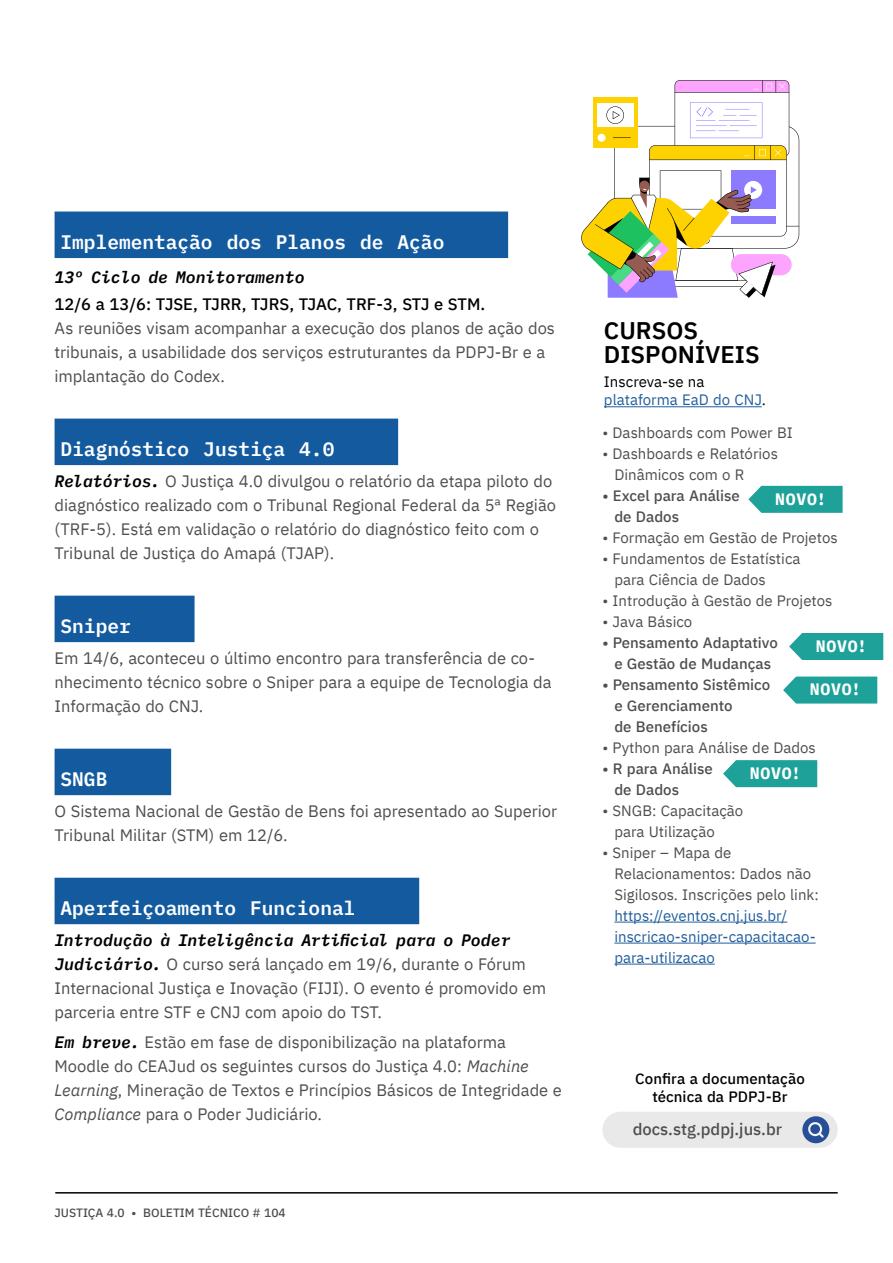
<style>
.page{position:relative;width:893px;height:1263px;background:#fff}
.page>*{position:absolute;margin:0;border:0;box-sizing:border-box;transform-origin:0 0}
.t1{font:600 24px/24px "IBM Plex Sans";color:#000}
.t2{font:600 19.5px "IBM Plex Mono";color:#fff}
.t3{font:16.5px/24px "IBM Plex Sans";color:#4e4e4f}
.t4{font:italic 600 16.5px "IBM Plex Mono";color:#000}
.t5{font:500 16.5px "IBM Plex Sans";color:#000}
.t6{font:500 16.5px "IBM Plex Sans";color:#4e4e4f}
.t7{font:700 16.5px "IBM Plex Mono";letter-spacing:.04em;color:#fff}
.t8{font:15px/21px "IBM Plex Sans";color:#4e4e4f}
.t9{font:500 15px/21px "IBM Plex Sans";color:#4e4e4f}
.t10{font:15px/21px "IBM Plex Sans";color:#215e9e}
.t11{font:500 15px/18px "IBM Plex Sans";letter-spacing:.005em;color:#000;text-align:center}
.t12{font:500 12px "IBM Plex Sans";color:#4e4e4f}
.s1{font-family:"IBM Plex Mono";font-weight:600;font-style:italic;color:#000}
.s2{font-style:italic}
.s3{color:#000}
</style>
<div class="page">
<hr style="left:55px;top:1192px;width:783px;height:1px;background:#000">
<div style="left:602px;top:1112px;width:236px;height:36px;background:#eae9e9;border-radius:18px"></div>
<div style="left:802px;top:1116px;width:27px;height:27px;background:#264f97;border-radius:50%"></div>
<svg style="left:808px;top:1122px;width:16px;height:15px"></svg>
<hr style="left:604px;top:406px;width:158px;height:1px;background:#215e9e">
<hr style="left:614px;top:922px;width:173px;height:1px;background:#215e9e">
<hr style="left:614px;top:943px;width:202px;height:1px;background:#215e9e">
<hr style="left:614px;top:964px;width:101px;height:1px;background:#215e9e">
<svg style="left:581px;top:80px;width:218px;height:218px"></svg>
<svg style="left:748px;top:486px;width:95px;height:27px;background:#30a8a1"></svg>
<svg style="left:789px;top:633px;width:94px;height:27px;background:#2da7a0"></svg>
<svg style="left:783px;top:676px;width:94px;height:27px;background:#31a9a2"></svg>
<svg style="left:723px;top:760px;width:94px;height:27px;background:#2ea7a0"></svg>
<div style="left:55px;top:212px;width:453px;height:46px;background:#135b9e"></div>
<div style="left:55px;top:419px;width:343px;height:46px;background:#135b9e"></div>
<div style="left:55px;top:596px;width:140px;height:46px;background:#135b9e"></div>
<div style="left:55px;top:749px;width:116px;height:46px;background:#135b9e"></div>
<div style="left:55px;top:878px;width:364px;height:46px;background:#135b9e"></div>
<p class="t2" style="left:61px;top:226px;width:385px">Implementação dos Planos de Ação</p>
<p class="t4" style="left:55px;top:264px;width:252px">13º Ciclo de Monitoramento</p>
<p class="t5" style="left:55px;top:291px;width:432px">12/6 a 13/6: TJSE, TJRR, TJRS, TJAC, TRF-3, STJ e STM.</p>
<p class="t3" style="left:55px;top:315px;width:502px">As reuniões visam acompanhar a execução dos planos de ação dos tribunais, a usabilidade dos serviços estruturantes da PDPJ-Br e a implantação do Codex.</p>
<p class="t2" style="left:61px;top:433px;width:275px">Diagnóstico Justiça 4.0</p>
<p class="t3" style="left:55px;top:468px;width:503px"><span class="s1">Relatórios.</span> O Justiça 4.0 divulgou o relatório da etapa piloto do diagnóstico realizado com o Tribunal Regional Federal da 5ª Região (TRF-5). Está em validação o relatório do diagnóstico feito com o Tribunal de Justiça do Amapá (TJAP).</p>
<p class="t2" style="left:61px;top:610px;width:72px">Sniper</p>
<p class="t3" style="left:55px;top:645px;width:499px">Em 14/6, aconteceu o último encontro para transferência de co&shy;nhecimento técnico sobre o Sniper para a equipe de Tecnologia da<br>Informação do CNJ.</p>
<p class="t2" style="left:61px;top:763px;width:48px">SNGB</p>
<p class="t3" style="left:55px;top:798px;width:504px">O Sistema Nacional de Gestão de Bens foi apresentado ao Superior<br>Tribunal Militar (STM) em 12/6.</p>
<p class="t2" style="left:61px;top:892px;width:296px">Aperfeiçoamento Funcional</p>
<p class="t4" style="left:55px;top:927px;width:457px">Introdução à Inteligência Artificial para o Poder</p>
<p class="t3" style="left:55px;top:951px;width:493px"><span class="s1">Judiciário.</span> O curso será lançado em 19/6, durante o Fórum<br>Internacional Justiça e Inovação (FIJI). O evento é promovido em parceria entre STF e CNJ com apoio do TST.</p>
<p class="t3" style="left:55px;top:1029px;width:509px"><span class="s1">Em breve.</span> Estão em fase de disponibilização na plataforma Moodle do CEAJud os seguintes cursos do Justiça 4.0: <span class="s2">Machine Learning</span>, Mineração de Textos e Princípios Básicos de Integridade e <span class="s2">Compliance</span> para o Poder Judiciário.</p>
<p class="t12" style="left:55px;top:1203px;width:233px">JUSTIÇA 4.0 • BOLETIM TÉCNICO # 104</p>
<h1 class="t1" style="left:604px;top:317px;width:157px">CURSOS<br>DISPONÍVEIS</h1>
<p class="t10" style="left:604px;top:372px;width:163px;line-height:18px"><span class="s3">Inscreva-se na </span>plataforma EaD do CNJ<span class="s3">.</span></p>
<p class="t8" style="left:602px;top:420px;width:192px">• Dashboards com Power BI</p>
<p class="t8" style="left:614px;top:441px;width:165px;text-indent:-12px">• Dashboards e Relatórios<br>Dinâmicos com o R</p>
<p class="t9" style="left:614px;top:483px;width:127px;text-indent:-12px">• Excel para Análise de Dados</p>
<p class="t8" style="left:602px;top:525px;width:237px">• Formação em Gestão de Projetos</p>
<p class="t8" style="left:614px;top:546px;width:188px;text-indent:-12px">• Fundamentos de Estatística para Ciência de Dados</p>
<p class="t8" style="left:602px;top:588px;width:232px">• Introdução à Gestão de Projetos</p>
<p class="t8" style="left:602px;top:609px;width:91px">• Java Básico</p>
<p class="t9" style="left:602px;top:630px;width:177px;text-align:center">• Pensamento Adaptativo e Gestão de Mudanças</p>
<p class="t9" style="left:614px;top:672px;width:157px;text-indent:-12px">• Pensamento Sistêmico e Gerenciamento<br>de Benefícios</p>
<p class="t8" style="left:602px;top:735px;width:215px">• Python para Análise de Dados</p>
<p class="t9" style="left:614px;top:756px;width:100px;text-indent:-12px">• R para Análise de Dados</p>
<p class="t8" style="left:614px;top:798px;width:130px;text-indent:-12px">• SNGB: Capacitação para Utilização</p>
<p class="t8" style="left:614px;top:840px;width:206px;text-indent:-12px">• Sniper – Mapa de<br>Relacionamentos: Dados não<br>Sigilosos. Inscrições pelo link:</p>
<p class="t10" style="left:614px;top:903px;width:203px">https://eventos.cnj.jus.br/ inscricao-sniper-capacitacao&shy;para-utilizacao</p>
<p class="t7" style="left:775px;top:486px;width:53px">NOVO!</p>
<p class="t7" style="left:816px;top:633px;width:53px">NOVO!</p>
<p class="t7" style="left:810px;top:676px;width:53px">NOVO!</p>
<p class="t7" style="left:750px;top:760px;width:53px">NOVO!</p>
<p class="t11" style="left:635px;top:1069px;width:171px">Confira a documentação técnica da PDPJ-Br</p>
<p class="t6" style="left:633px;top:1116px;width:151px">docs.stg.pdpj.jus.br</p>
</div>
